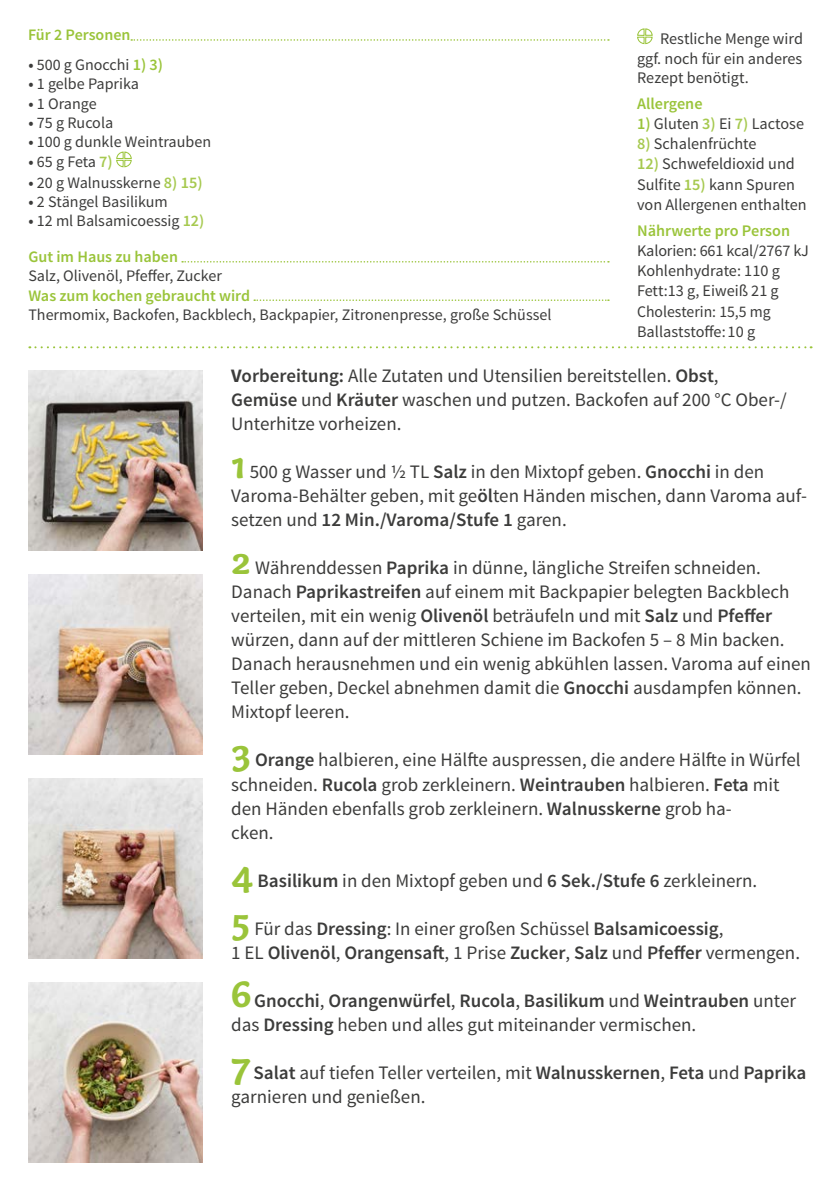
<style>
.page{position:relative;width:840px;height:1191px;background:#fff}
.page>*{position:absolute;margin:0;border:0;box-sizing:border-box;transform-origin:0 0}
.FRONT___BACK_Running{font:19px/24px "Source Sans Pro";color:#3c3c3b}
.FRONT___BACK_Running-2{font:600 19px/24px "Source Sans Pro";color:#3c3c3b}
.BACK_Text_next_to_ta{font:16.2px/19.4px "Source Sans Pro";color:#3c3c3b;text-align:justify}
.BACK_Text_next_to_ta-2{font:600 16.2px "Source Sans Pro";color:#9ac43a}
.BACK_Table_Content_L{font:16px/19.2px "Source Sans Pro";color:#3c3c3b}
.BACK_Table_Content_L-2{font:600 16px "Source Sans Pro";color:#9ac43a}
.s1{font-weight:600}
.s2{font-weight:600;font-size:16.2px;color:#9ac43a}
.s3{font-weight:600;font-size:16.2px;color:#a6c94f}
.s4{font-weight:600;color:#a6c94f}
.s5{font-weight:600;color:#9ac43a}
.s6{font-weight:700}
.s7{font-family:"Capucine Basic";font-weight:700;font-size:40px;color:#9ac43a}
.s8{font-weight:400}
</style>
<div class="page">
<svg style="left:131px;top:39px;width:477px;height:2px"></svg>
<img style="left:28px;top:982px;width:175px;height:180px">
<img style="left:28px;top:778px;width:175px;height:180px">
<img style="left:28px;top:370px;width:175px;height:180px">
<img style="left:28px;top:574px;width:175px;height:180px">
<svg style="left:182px;top:261px;width:426px;height:1px"></svg>
<svg style="left:254px;top:299px;width:354px;height:2px"></svg>
<svg style="left:116px;top:151px;width:16px;height:17px"></svg>
<svg style="left:29px;top:346px;width:782px;height:2px"></svg>
<svg style="left:637px;top:28px;width:16px;height:17px"></svg>
<p class="BACK_Table_Content_L-2" style="left:28px;top:25px;width:104px">Für 2 Personen</p>
<p class="BACK_Table_Content_L" style="left:28px;top:56px;width:136px"><span class="s1">•</span> 500 g Gnocchi <span class="s2">1) 3)</span></p>
<p class="BACK_Table_Content_L" style="left:28px;top:75px;width:112px"><span class="s1">•</span> 1 gelbe Paprika</p>
<p class="BACK_Table_Content_L" style="left:28px;top:94px;width:70px"><span class="s1">•</span> 1 Orange</p>
<p class="BACK_Table_Content_L" style="left:28px;top:113px;width:86px"><span class="s1">•</span> 75 g Rucola</p>
<p class="BACK_Table_Content_L" style="left:28px;top:132px;width:184px"><span class="s1">•</span> 100 g dunkle Weintrauben</p>
<p class="BACK_Table_Content_L" style="left:28px;top:153px;width:86px"><span class="s1">•</span> 65 g Feta <span class="s3">7)</span></p>
<p class="BACK_Table_Content_L" style="left:28px;top:173px;width:176px"><span class="s1">•</span> 20 g Walnusskerne <span class="s3">8) 15)</span></p>
<p class="BACK_Table_Content_L" style="left:28px;top:192px;width:141px"><span class="s1">•</span> 2 Stängel Basilikum</p>
<p class="BACK_Table_Content_L" style="left:28px;top:211px;width:177px"><span class="s1">•</span> 12 ml Balsamicoessig <span class="s4">12)</span></p>
<p class="BACK_Table_Content_L" style="left:28px;top:247px;width:195px"><span class="s5">Gut im Haus zu haben<br></span>Salz, Olivenöl, Pfeffer, Zucker</p>
<p class="BACK_Table_Content_L-2" style="left:28px;top:285px;width:223px">Was zum kochen gebraucht wird</p>
<p class="BACK_Table_Content_L" style="left:28px;top:305px;width:524px">Thermomix, Backofen, Backblech, Backpapier, Zitronenpresse, große Schüssel</p>
<p class="BACK_Text_next_to_ta" style="left:636px;top:29px;width:167px;text-indent:23px">Restliche Menge wird ggf. noch für ein anderes Rezept benötigt.</p>
<p class="BACK_Text_next_to_ta-2" style="left:636px;top:93px;width:67px">Allergene</p>
<p class="BACK_Text_next_to_ta" style="left:636px;top:114px;width:168px"><span class="s5">1)</span> Gluten <span class="s4">3)</span> Ei <span class="s4">7)</span> Lactose</p>
<p class="BACK_Text_next_to_ta" style="left:636px;top:134px;width:121px"><span class="s4">8)</span> Schalenfrüchte</p>
<p class="BACK_Text_next_to_ta" style="left:636px;top:154px;width:171px;line-height:20.2px;text-align:left"><span class="s4">12)</span> Schwefeldioxid und<br>Sulfite <span class="s4">15)</span> kann Spuren von Allergenen enthalten</p>
<p class="BACK_Text_next_to_ta-2" style="left:636px;top:220px;width:154px">Nährwerte pro Person</p>
<p class="BACK_Text_next_to_ta" style="left:636px;top:241px;width:173px">Kalorien: 661 kcal/2767 kJ</p>
<p class="BACK_Text_next_to_ta" style="left:636px;top:261px;width:144px">Kohlenhydrate: 110 g</p>
<p class="BACK_Text_next_to_ta" style="left:636px;top:281px;width:143px">Fett:13 g, Eiweiß 21 g</p>
<p class="BACK_Text_next_to_ta" style="left:636px;top:302px;width:135px">Cholesterin: 15,5 mg</p>
<p class="BACK_Text_next_to_ta" style="left:636px;top:322px;width:119px">Ballaststoffe:10 g</p>
<p class="FRONT___BACK_Running" style="left:231px;top:364px;width:556px"><span class="s6">V</span><span class="s1">orbereitung:</span> Alle Zutaten und Utensilien bereitstellen. <span class="s1">Obst</span>,<br><span class="s1">Gemüse</span> und <span class="s1">Kräuter</span> waschen und putzen. Backofen auf 200 °C Ober-/<br>Unterhitze vorheizen.</p>
<p class="FRONT___BACK_Running" style="left:231px;top:460px;width:577px"><span class="s7">1</span> 500 g Wasser und ½ TL <span class="s1">Salz</span> in den Mixtopf geben. <span class="s1">Gnocchi</span> in den<br>Varoma-Behälter geben, mit ge<span class="s1">öl</span>ten Händen mischen, dann Varoma auf&shy;setzen und <span class="s1">12 Min./Varoma/Stufe 1</span> garen.</p>
<p class="FRONT___BACK_Running" style="left:231px;top:556px;width:581px"><span class="s7">2</span> Währenddessen <span class="s1">Paprika</span> in dünne, längliche Streifen schneiden.<br>Danach <span class="s1">Paprikastreifen</span> auf einem mit Backpapier belegten Backblech verteilen, mit ein wenig <span class="s1">Olivenöl</span> beträufeln und mit <span class="s1">Salz</span> und <span class="s1">Pfeffer </span>würzen, dann auf der mittleren Schiene im Backofen 5 – 8 Min backen.<br>Danach herausnehmen und ein wenig abkühlen lassen. Varoma auf einen Teller geben, Deckel abnehmen damit die <span class="s1">Gnocchi</span> ausdampfen können.<br>Mixtopf leeren.</p>
<p class="FRONT___BACK_Running" style="left:231px;top:748px;width:570px"><span class="s7">3</span> <span class="s1">Orange</span> halbieren, eine Hälfte auspressen, die andere Hälfte in Würfel schneiden. <span class="s1">Rucola</span> grob zerkleinern. <span class="s1">Weintrauben</span> halbieren. <span class="s1">Feta</span> mit den Händen ebenfalls grob zerkleinern. <span class="s1">Walnusskerne</span> grob ha-<br>cken.</p>
<p class="FRONT___BACK_Running" style="left:231px;top:868px;width:527px"><span class="s7">4</span> <span class="s1">Basilikum</span> in den Mixtopf geben und <span class="s1">6 Sek./Stufe 6</span> zerkleinern.</p>
<p class="FRONT___BACK_Running-2" style="left:231px;top:916px;width:570px"><span class="s7">5</span> <span class="s8">Für das</span> Dressing<span class="s8">: In einer großen Schüssel</span> Balsamicoessig<span class="s8">,<br>1 EL</span> Olivenöl<span class="s8">,</span> Orangensaft<span class="s8">, 1 Prise</span> Zucker<span class="s8">,</span> Salz <span class="s8">und</span> Pfeffer <span class="s8">vermengen.</span></p>
<p class="FRONT___BACK_Running-2" style="left:231px;top:988px;width:566px"><span class="s7">6</span>Gnocchi<span class="s8">,</span> Orangenwürfel<span class="s8">,</span> Rucola<span class="s8">,</span> Basilikum <span class="s8">und</span> Weintrauben <span class="s8">unter das</span> Dressing <span class="s8">heben und alles gut miteinander vermischen.</span></p>
<p class="FRONT___BACK_Running" style="left:231px;top:1060px;width:576px"><span class="s7">7</span><span class="s1">Salat</span> auf tiefen Teller verteilen, mit <span class="s1">Walnusskernen</span>, <span class="s1">Feta</span> und <span class="s1">Paprika </span>garnieren und genießen.</p>
</div>
